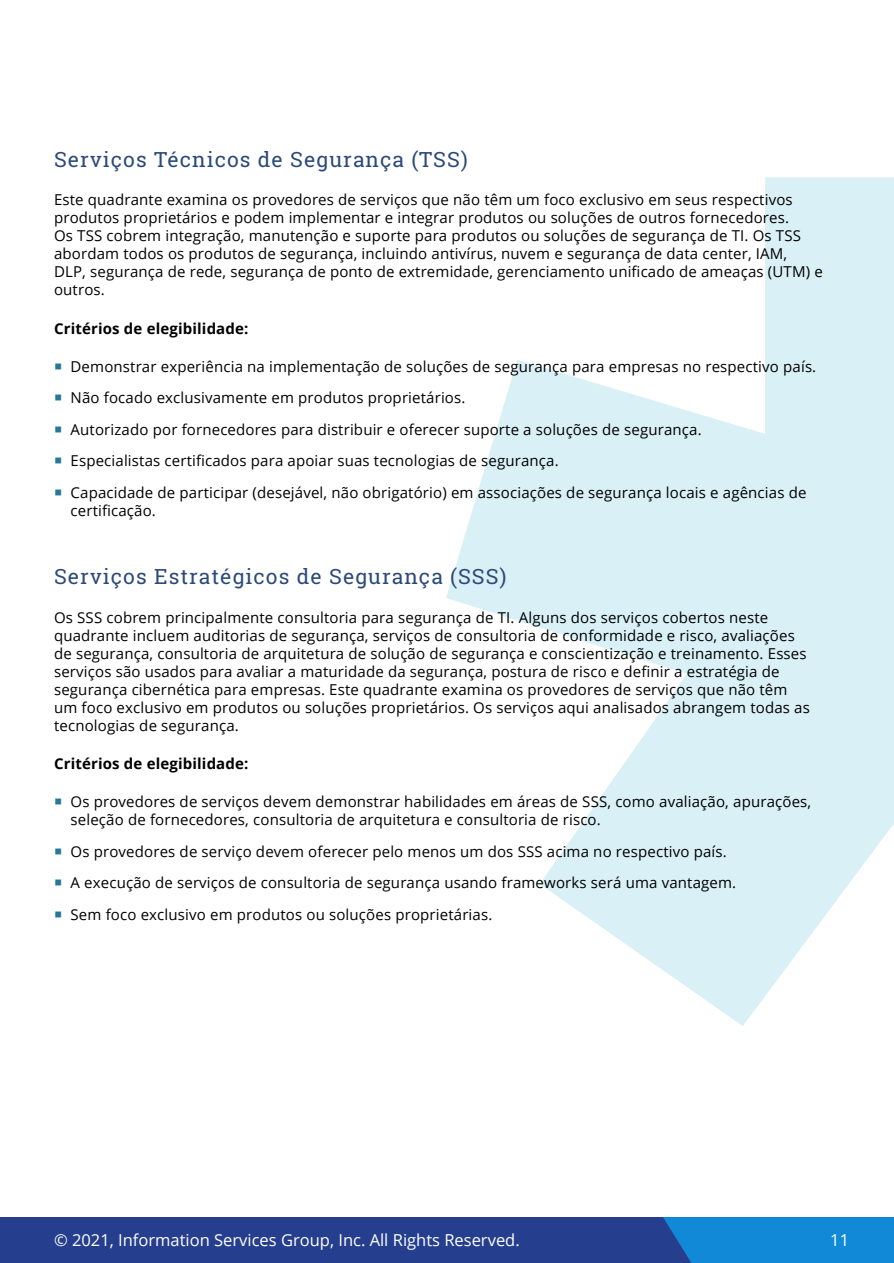
<style>
.page{position:relative;width:894px;height:1263px;background:#fff}
.page>*{position:absolute;margin:0;border:0;box-sizing:border-box;transform-origin:0 0}
.Body_Copy{font:21px "Roboto Slab";letter-spacing:.05em;color:#2b4a79}
.t1{font:16.5px "Open Sans";color:#fff}
.Bullet_Level_1{font:15px/18px "Open Sans";letter-spacing:.01em;color:#000}
.Bullet_Level_1-2{font:700 15px "Open Sans";letter-spacing:.01em;color:#000}
</style>
<div class="page">
<div style="left:0;top:1217px;width:893px;height:46px;background:#253f8e"></div>
<div style="left:663px;top:1217px;width:230px;height:46px;background:#1289d7"></div>
<svg style="left:446px;top:177px;width:447px;height:849px;fill:#d9f0f6"></svg>
<p class="Body_Copy" style="left:54px;top:145px;width:415px">Serviços Técnicos de Segurança (TSS)</p>
<p class="Bullet_Level_1" style="left:54px;top:190px;width:770px">Este quadrante examina os provedores de serviços que não têm um foco exclusivo em seus respectivos produtos proprietários e podem implementar e integrar produtos ou soluções de outros fornecedores.<br>Os TSS cobrem integração, manutenção e suporte para produtos ou soluções de segurança de TI. Os TSS abordam todos os produtos de segurança, incluindo antivírus, nuvem e segurança de data center, IAM, DLP, segurança de rede, segurança de ponto de extremidade, gerenciamento unificado de ameaças (UTM) e outros.</p>
<p class="Bullet_Level_1-2" style="left:54px;top:317px;width:196px">Critérios de elegibilidade:</p>
<p class="Bullet_Level_1" style="left:70px;top:357px;width:747px">Demonstrar experiência na implementação de soluções de segurança para empresas no respectivo país.</p>
<p class="Bullet_Level_1" style="left:70px;top:388px;width:396px">Não focado exclusivamente em produtos proprietários.</p>
<p class="Bullet_Level_1" style="left:70px;top:420px;width:632px">Autorizado por fornecedores para distribuir e oferecer suporte a soluções de segurança.</p>
<p class="Bullet_Level_1" style="left:70px;top:451px;width:489px">Especialistas certificados para apoiar suas tecnologias de segurança.</p>
<p class="Bullet_Level_1" style="left:70px;top:483px;width:737px">Capacidade de participar (desejável, não obrigatório) em associações de segurança locais e agências de certificação.</p>
<p class="Body_Copy" style="left:54px;top:562px;width:453px">Serviços Estratégicos de Segurança (SSS)</p>
<p class="Bullet_Level_1" style="left:54px;top:607px;width:757px">Os SSS cobrem principalmente consultoria para segurança de TI. Alguns dos serviços cobertos neste quadrante incluem auditorias de segurança, serviços de consultoria de conformidade e risco, avaliações de segurança, consultoria de arquitetura de solução de segurança e conscientização e treinamento. Esses serviços são usados para avaliar a maturidade da segurança, postura de risco e definir a estratégia de segurança cibernética para empresas. Este quadrante examina os provedores de serviços que não têm um foco exclusivo em produtos ou soluções proprietários. Os serviços aqui analisados abrangem todas as tecnologias de segurança.</p>
<p class="Bullet_Level_1-2" style="left:54px;top:752px;width:196px">Critérios de elegibilidade:</p>
<p class="Bullet_Level_1" style="left:70px;top:792px;width:742px">Os provedores de serviços devem demonstrar habilidades em áreas de SSS, como avaliação, apurações, seleção de fornecedores, consultoria de arquitetura e consultoria de risco.</p>
<p class="Bullet_Level_1" style="left:70px;top:841px;width:657px">Os provedores de serviço devem oferecer pelo menos um dos SSS acima no respectivo país.</p>
<p class="Bullet_Level_1" style="left:70px;top:873px;width:667px">A execução de serviços de consultoria de segurança usando frameworks será uma vantagem.</p>
<p class="Bullet_Level_1" style="left:70px;top:904px;width:423px">Sem foco exclusivo em produtos ou soluções proprietárias.</p>
<p class="t1" style="left:54px;top:1229px;width:467px">© 2021, Information Services Group, Inc. All Rights Reserved.</p>
<p class="t1" style="left:830px;top:1229px;width:20px">11</p>
</div>
